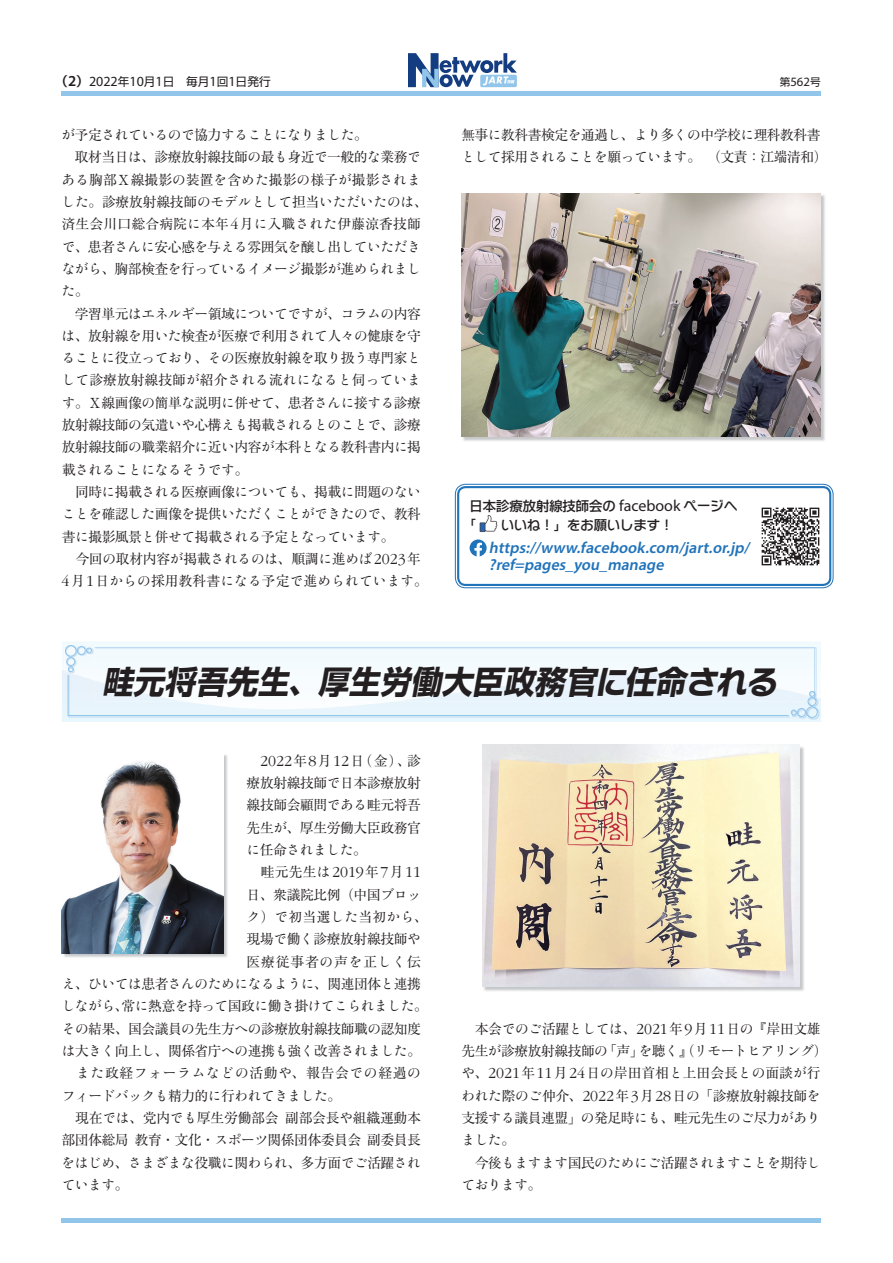
<style>
.page{position:relative;width:893px;height:1263px;background:#fff}
.page>*{position:absolute;margin:0;border:0;box-sizing:border-box;transform-origin:0 0}
.t1{font:italic 700 31.95px "Shin Go Pr 6 N";color:#231f20;scale:.96 1}
.t2{font:italic 600 15.9px/16.2px "Myriad Pro";color:#2173ba}
.t3{font:13.8px/22.4px "Ryumin Pr 6 N";letter-spacing:-.035em;color:#231f20}
.t4{font:13.8px/22.4px "Ryumin Std Regular KO";letter-spacing:-.04em;color:#231f20}
.t5{font:13.8px/22.4px "Ryumin Std Regular KO";color:#231f20}
.t6{font:13.8px "Ryumin Std Regular KO";letter-spacing:-.02em;color:#231f20}
.t7{font:13.8px "Ryumin Std Regular KO";letter-spacing:.005em;color:#231f20}
.t8{font:13.8px "Ryumin Pr 6 N";letter-spacing:.01em;color:#231f20}
.t9{font:500 13.35px "Shin Go Pr 6 N";color:#231f20}
.t10{font:500 13.35px "Typelabo N Std";color:#231f20}
.t11{font:13.35px "Hira Kaku Std N W5";color:#231f20}
.t12{font:12.75px "Myriad Pro";color:#231f20}
.t13{font:11.7px "Shin Go Pr 6 N";color:#231f20}
.s1{font-family:"Shin Go Pr 6 N De";font-weight:700;font-size:12.75px}
.s2{font-family:"Myriad Pro";font-weight:600;font-size:15.3px}
.s3{font-family:"Myriad Pro";font-size:14.1px}
.s4{font-family:"Shin Go Pr 6 N";font-size:10.65px}
.s5{font-family:"Ryumin Pr 6 N"}
.s6{font-family:"Ryumin Std Regular KO"}
.s7{font-family:"Garamond";font-weight:300;font-size:15.9px}
.s8{font-family:"Typelabo N Std"}
.s9{font-family:"Myriad Pro";font-weight:400;font-size:15.9px}
.s10{font-family:"Shin Go Pr 6 N"}
.s11{font-family:"Hira Kaku Std N W5";font-weight:400}
.s12{font-family:"Hira Min Pro N W3"}
</style>
<div class="page">
<hr style="left:62px;top:1218px;width:759px;height:4px;background:#92c5ea">
<div style="left:62px;top:91px;width:759px;height:5px;background:#92c5ea"></div>
<svg style="left:408px;top:53px;width:109px;height:34px"></svg>
<img style="left:462px;top:195px;width:363px;height:246px">
<img style="left:461px;top:194px;width:360px;height:242px">
<img style="left:62px;top:754px;width:166px;height:204px">
<img style="left:62px;top:754px;width:161px;height:199px">
<img style="left:484px;top:747px;width:320px;height:244px">
<img style="left:482px;top:745px;width:318px;height:242px">
<svg style="left:62px;top:642px;width:759px;height:80px"></svg>
<div style="left:455px;top:484px;width:378px;height:104px;border:1px solid #2173ba;border-radius:10px"></div>
<div style="left:457px;top:486px;width:374px;height:100px;border:2px solid #2173ba;border-radius:7px"></div>
<svg style="left:480px;top:515px;width:17px;height:17px"></svg>
<svg style="left:470px;top:539px;width:17px;height:17px"></svg>
<img style="left:761px;top:507px;width:59px;height:59px">
<p class="t13" style="left:55px;top:72px;width:217px"><span class="s1">（</span><span class="s2">2</span><span class="s1">）</span><span class="s3">2022</span>年<span class="s3">10</span>月<span class="s3">1</span>日　毎月<span class="s3">1</span>回<span class="s3">1</span>日発行</p>
<p class="t12" style="left:780px;top:74px;width:42px"><span class="s4">第</span>562<span class="s4">号</span></p>
<p class="t4" style="left:62px;top:122px;width:308px">が<span class="s5">予定</span>されているので<span class="s5">協力</span>することになりました<span class="s5">。</span></p>
<p class="t3" style="left:62px;top:145px;width:361px">　取材当日<span class="s6">は</span>、診療放射線技師<span class="s6">の</span>最<span class="s6">も</span>身近<span class="s6">で</span>一般的<span class="s6">な</span>業務<span class="s6">である</span>胸部Ｘ線撮影<span class="s6">の</span>装置<span class="s6">を</span>含<span class="s6">めた</span>撮影<span class="s6">の</span>様子<span class="s6">が</span>撮影<span class="s6">されま</span></p>
<p class="t6" style="left:62px;top:192px;width:368px">した<span class="s5">。診療放射線技師</span>のモデルとして<span class="s5">担当</span>いただいたのは<span class="s5">、</span></p>
<p class="t8" style="left:62px;top:213px;width:361px">済生会川口総合病院<span class="s6">に</span>本年<span class="s7">4</span>月<span class="s6">に</span>入職<span class="s6">された</span>伊藤涼香技師</p>
<p class="t4" style="left:62px;top:234px;width:361px">で<span class="s5">、患者</span>さんに<span class="s5">安心感</span>を<span class="s5">与</span>える<span class="s5">雰囲気</span>を<span class="s5">醸</span>し<span class="s5">出</span>していただきながら<span class="s5">、胸部検査</span>を<span class="s5">行</span>っているイメージ<span class="s5">撮影</span>が<span class="s5">進</span>められました<span class="s5">。<br>　学習単元</span>はエネルギー<span class="s5">領域</span>についてですが<span class="s5">、</span>コラムの<span class="s5">内容</span></p>
<p class="t3" style="left:62px;top:324px;width:361px"><span class="s6">は</span>、放射線<span class="s6">を</span>用<span class="s6">いた</span>検査<span class="s6">が</span>医療<span class="s6">で</span>利用<span class="s6">されて</span>人々<span class="s6">の</span>健康<span class="s6">を</span>守</p>
<p class="t5" style="left:62px;top:346px;width:361px">ることに<span class="s5">役立</span>っており<span class="s5">、</span>その<span class="s5">医療放射線</span>を<span class="s5">取</span>り<span class="s5">扱</span>う<span class="s5">専門家</span>として<span class="s5">診療放射線技師</span>が<span class="s5">紹介</span>される<span class="s5">流</span>れになると<span class="s5">伺</span>っていま</p>
<p class="t3" style="left:62px;top:391px;width:361px;text-align:justify"><span class="s6">す</span>。Ｘ線画像<span class="s6">の</span>簡単<span class="s6">な</span>説明<span class="s6">に</span>併<span class="s6">せて</span>、患者<span class="s6">さんに</span>接<span class="s6">する</span>診療放射線技師<span class="s6">の</span>気遣<span class="s6">いや</span>心構<span class="s6">えも</span>掲載<span class="s6">されるとのことで</span>、診療放射線技師<span class="s6">の</span>職業紹介<span class="s6">に</span>近<span class="s6">い</span>内容<span class="s6">が</span>本科<span class="s6">となる</span>教科書内<span class="s6">に</span>掲</p>
<p class="t4" style="left:62px;top:457px;width:188px"><span class="s5">載</span>されることになるそうです<span class="s5">。</span></p>
<p class="t3" style="left:62px;top:480px;width:361px">　同時<span class="s6">に</span>掲載<span class="s6">される</span>医療画像<span class="s6">についても</span>、掲載<span class="s6">に</span>問題<span class="s6">のない</span></p>
<p class="t4" style="left:62px;top:502px;width:361px">ことを<span class="s5">確認</span>した<span class="s5">画像</span>を<span class="s5">提供</span>いただくことができたので<span class="s5">、教科書</span>に<span class="s5">撮影風景</span>と<span class="s5">併</span>せて<span class="s5">掲載</span>される<span class="s5">予定</span>となっています<span class="s5">。</span></p>
<p class="t3" style="left:62px;top:547px;width:361px">　今回<span class="s6">の</span>取材内容<span class="s6">が</span>掲載<span class="s6">されるのは</span>、順調<span class="s6">に</span>進<span class="s6">めば</span><span class="s7">2023</span>年</p>
<p class="t7" style="left:62px;top:571px;width:368px"><span class="s7">4</span><span class="s5">月</span><span class="s7">1</span><span class="s5">日</span>からの<span class="s5">採用教科書</span>になる<span class="s5">予定</span>で<span class="s5">進</span>められています<span class="s5">。</span></p>
<p class="t3" style="left:461px;top:123px;width:361px">無事<span class="s6">に</span>教科書検定<span class="s6">を</span>通過<span class="s6">し</span>、<span class="s6">より</span>多<span class="s6">くの</span>中学校<span class="s6">に</span>理科教科書</p>
<p class="t4" style="left:461px;top:145px;width:368px">として<span class="s5">採用</span>されることを<span class="s5">願</span>っています<span class="s5">。（文責：江端清和）</span></p>
<p class="t9" style="left:470px;top:495px;width:269px">日本診療放射線技師会<span class="s8">の</span> <span class="s9">facebook</span> <span class="s8">ページへ</span></p>
<p class="t11" style="left:463px;top:514px;width:15px">「</p>
<p class="t10" style="left:501px;top:514px;width:174px">いいね<span class="s10">！</span><span class="s11">」</span>をお<span class="s10">願</span>いします<span class="s10">！</span></p>
<p class="t2" style="left:489px;top:540px;width:265px">https://www.facebook.com/jart.or.jp/ ?ref=pages_you_manage</p>
<h1 class="t1" style="left:102px;top:656px;width:711px">畦元将吾先生、厚生労働大臣政務官<span class="s8">に</span>任命<span class="s8">される</span></h1>
<p class="t3" style="left:247px;top:749px;width:176px;text-align:justify;text-indent:14px"><span class="s7">2022</span>年<span class="s7">8</span>月<span class="s7">12</span>日（金）、診療放射線技師<span class="s6">で</span>日本診療放射線技師会顧問<span class="s6">である</span>畦元将吾先生<span class="s6">が</span>、厚生労働大臣政務官</p>
<p class="t4" style="left:247px;top:837px;width:122px">に<span class="s5">任命</span>されました<span class="s5">。</span></p>
<p class="t3" style="left:247px;top:860px;width:183px">　畦元先生<span class="s6">は</span><span class="s7">2019</span>年<span class="s7">7</span>月<span class="s7">11</span>日、衆議院比例（中国<span class="s6">ブロック</span>）<span class="s6">で</span>初当選<span class="s6">した</span>当初<span class="s6">から</span>、現場<span class="s6">で</span>働<span class="s6">く</span>診療放射線技師<span class="s6">や</span>医療従事者<span class="s6">の</span>声<span class="s6">を</span>正<span class="s6">しく</span>伝</p>
<p class="t4" style="left:62px;top:971px;width:368px">え<span class="s5">、</span>ひいては<span class="s5">患者</span>さんのためになるように<span class="s5">、関連団体</span>と<span class="s5">連携</span>しながら<span class="s5">、常</span>に<span class="s5">熱意</span>を<span class="s5">持</span>って<span class="s5">国政</span>に<span class="s5">働</span>き<span class="s5">掛</span>けてこられました<span class="s5">。</span></p>
<p class="t3" style="left:62px;top:1016px;width:361px"><span class="s6">その</span>結果、国会議員<span class="s6">の</span>先生方<span class="s6">への</span>診療放射線技師職<span class="s6">の</span>認知度<span class="s6">は</span>大<span class="s6">きく</span>向上<span class="s6">し</span>、関係省庁<span class="s6">への</span>連携<span class="s6">も</span>強<span class="s6">く</span>改善<span class="s6">されました</span>。</p>
<p class="t4" style="left:62px;top:1061px;width:361px;text-indent:14px">また<span class="s5">政経</span>フォーラムなどの<span class="s5">活動</span>や<span class="s5">、報告会</span>での<span class="s5">経過</span>のフィードバックも<span class="s5">精力的</span>に<span class="s5">行</span>われてきました<span class="s5">。</span></p>
<p class="t3" style="left:62px;top:1106px;width:361px">　現在<span class="s6">では</span>、党内<span class="s6">でも</span>厚生労働部会副部会長<span class="s6">や</span>組織運動本部団体総局教育・文化・<span class="s6">スポーツ</span>関係団体委員会副委員長</p>
<p class="t4" style="left:62px;top:1150px;width:361px">をはじめ<span class="s5">、</span>さまざまな<span class="s5">役職</span>に<span class="s5">関</span>わられ<span class="s5">、多方面</span>でご<span class="s5">活躍</span>されています<span class="s5">。</span></p>
<p class="t3" style="left:461px;top:1016px;width:368px">　本会<span class="s6">でのご</span>活躍<span class="s6">としては</span>、<span class="s7">2021</span>年<span class="s7">9</span>月<span class="s7">11</span>日<span class="s6">の</span><span class="s12">『</span>岸田文雄先生<span class="s6">が</span>診療放射線技師<span class="s6">の</span><span class="s12">「</span>声<span class="s12">」</span><span class="s6">を</span>聴<span class="s6">く</span><span class="s12">』</span>（<span class="s6">リモートヒアリング</span>）<span class="s6">や</span>、<span class="s7">2021</span>年<span class="s7">11</span>月<span class="s7">24</span>日<span class="s6">の</span>岸田首相<span class="s6">と</span>上田会長<span class="s6">との</span>面談<span class="s6">が</span>行<span class="s6">われた</span>際<span class="s6">のご</span>仲介、<span class="s7">2022</span>年<span class="s7">3</span>月<span class="s7">28</span>日<span class="s6">の</span><span class="s12">「</span>診療放射線技師<span class="s6">を</span>支援<span class="s6">する</span>議員連盟<span class="s12">」</span><span class="s6">の</span>発足時<span class="s6">にも</span>、畦元先生<span class="s6">のご</span>尽力<span class="s6">があり</span></p>
<p class="t4" style="left:461px;top:1128px;width:361px">ました<span class="s5">。<br>　今後</span>もますます<span class="s5">国民</span>のためにご<span class="s5">活躍</span>されますことを<span class="s5">期待</span>しております<span class="s5">。</span></p>
</div>
